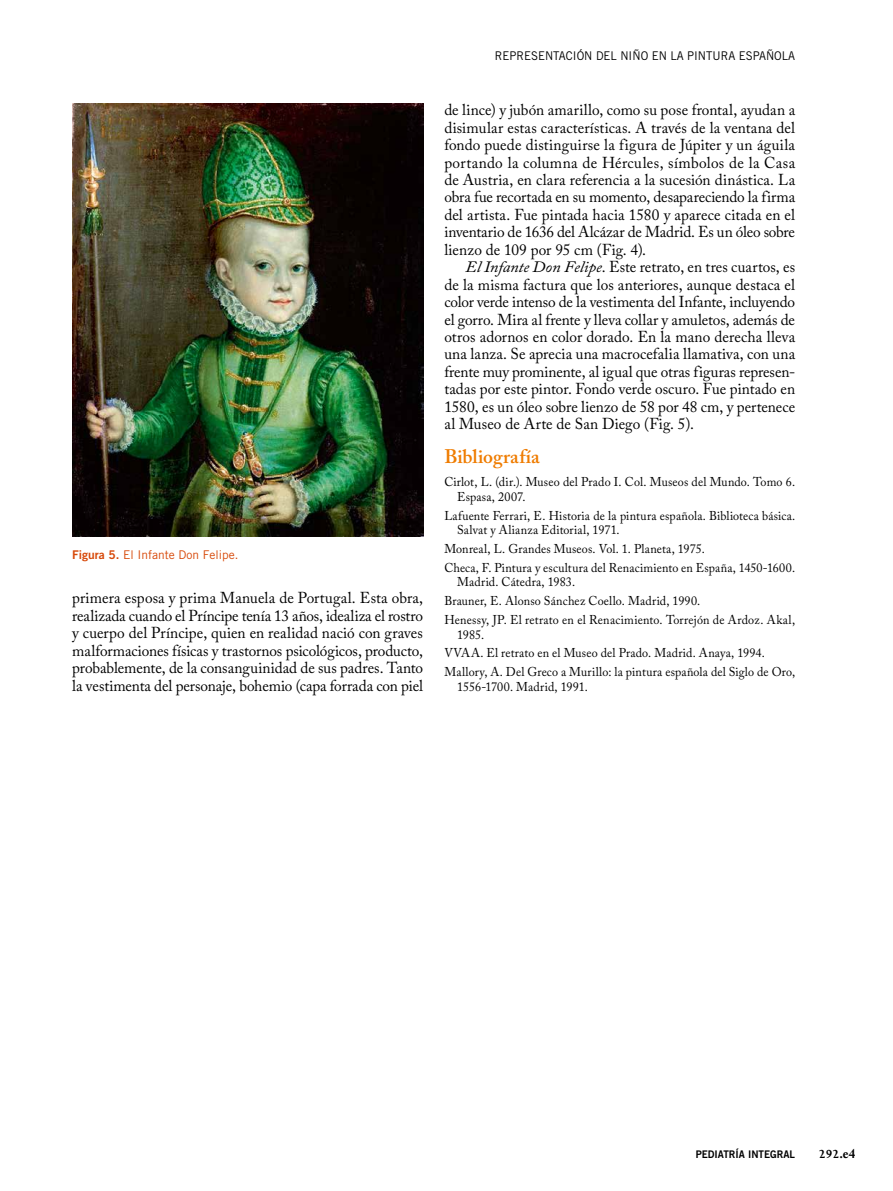
<style>
.page{position:relative;width:893px;height:1191px;background:#fff}
.page>*{position:absolute;margin:0;border:0;box-sizing:border-box;transform-origin:0 0}
.t1{font:600 19.5px "Adobe Caslon Pro";letter-spacing:.005em;color:#ef7c00}
.t2{font:15.75px/17.4px "Adobe Caslon Pro";letter-spacing:-.005em;color:#000;text-align:justify}
.t3{font:700 13.5px "Joanna MT Std";color:#000;scale:.95 1}
.t4{font:12.75px/18.8px "Adobe Caslon Pro";letter-spacing:.015em;color:#000;scale:.95 1}
.t5{font:12px "Trade Gothic";color:#000;scale:.95 1}
.t6{font:12px "Trade Gothic";color:#d74808}
.t7{font:10.5px "Trade Gothic Bold Two";color:#000;scale:.95 1}
.s1{font-family:"Trade Gothic Bold Two"}
.s2{font-style:italic}
.s3{font-family:"Adobe Caslon Pro"}
</style>
<div class="page">
<img style="left:72px;top:104px;width:351px;height:432px">
<p class="t6" style="left:72px;top:547px;width:168px"><span class="s1">Figura 5.</span> EL INFANTE DON FELIPE.</p>
<p class="t2" style="left:72px;top:589px;width:352px">primera esposa y prima Manuela de Portugal. Esta obra, realizada cuando el Príncipe tenía 13 años, idealiza el rostro y cuerpo del Príncipe, quien en realidad nació con graves malformaciones físicas y trastornos psicológicos, producto, probablemente, de la consanguinidad de sus padres. Tanto la vestimenta del personaje, bohemio (capa forrada con piel</p>
<p class="t5" style="left:495px;top:49px;width:317px">REPR ESENTACIÓN DEL NIÑO EN LA PINTURA ESPAÑOLA</p>
<p class="t2" style="left:444px;top:101px;width:352px">de lince) y jubón amarillo, como su pose frontal, ayudan a disimular estas características. A través de la ventana del fondo puede distinguirse la figura de Júpiter y un águila portando la columna de Hércules, símbolos de la Casa de Austria, en clara referencia a la sucesión dinástica. La obra fue recortada en su momento, desapareciendo la firma del artista. Fue pintada hacia 1580 y aparece citada en el inventario de 1636 del Alcázar de Madrid. Es un óleo sobre lienzo de 109 por 95 cm (Fig. 4).</p>
<p class="t2" style="left:444px;top:258px;width:352px;text-indent:21px"><span class="s2">El Infante Don Felipe</span>. Este retrato, en tres cuartos, es de la misma factura que los anteriores, aunque destaca el color verde intenso de la vestimenta del Infante, incluyendo el gorro. Mira al frente y lleva collar y amuletos, además de otros adornos en color dorado. En la mano derecha lleva una lanza. Se aprecia una macrocefalia llamativa, con una frente muy prominente, al igual que otras figuras represen&shy;tadas por este pintor. Fondo verde oscuro. Fue pintado en 1580, es un óleo sobre lienzo de 58 por 48 cm, y pertenece al Museo de Arte de San Diego (Fig. 5).</p>
<p class="t1" style="left:444px;top:445px;width:97px">Bibliografía</p>
<p class="t4" style="left:457px;top:475px;width:357px;line-height:14.5px;text-indent:-13px">Cirlot, L. (dir.). Museo del Prado I. Col. Museos del Mundo. Tomo 6.<br>Espasa, 2007.</p>
<p class="t4" style="left:457px;top:508px;width:357px;line-height:14.5px;text-indent:-13px">Lafuente Ferrari, E. Historia de la pintura española. Biblioteca básica.<br>Salvat y Alianza Editorial, 1971.</p>
<p class="t4" style="left:444px;top:539px;width:371px">Monreal, L. Grandes Museos. Vol. 1. Planeta, 1975.<br>Checa, F. Pintura y escultura del Renacimiento en España, 1450-1600.</p>
<p class="t4" style="left:444px;top:572px;width:371px;text-indent:13px">Madrid. Cátedra, 1983.<br>Brauner, E. Alonso Sánchez Coello. Madrid, 1990.<br>Henessy, JP. El retrato en el Renacimiento. Torrejón de Ardoz. Akal,</p>
<p class="t4" style="left:444px;top:625px;width:371px;text-indent:13px">1985.<br>VVAA. El retrato en el Museo del Prado. Madrid. Anaya, 1994.<br>Mallory, A. Del Greco a Murillo: la pintura española del Siglo de Oro,</p>
<p class="t4" style="left:457px;top:677px;width:139px">1556-1700. Madrid, 1991.</p>
<p class="t7" style="left:696px;top:1148px;width:106px">PEDIATRÍA INTEGRAL</p>
<p class="t3" style="left:819px;top:1147px;width:40px">292<span class="s3">.e4</span></p>
</div>
